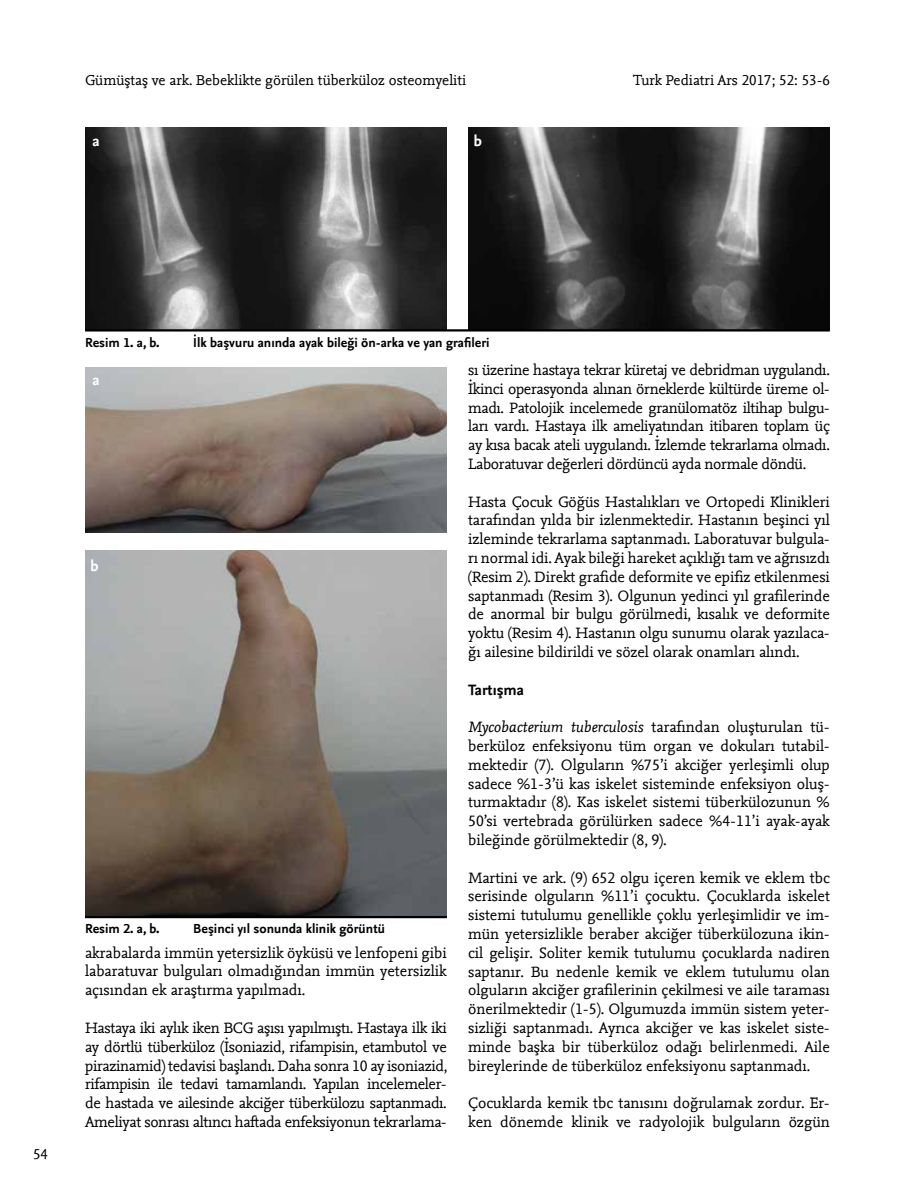
<style>
.page{position:relative;width:915px;height:1191px;background:#fff}
.page>*{position:absolute;margin:0;border:0;box-sizing:border-box;transform-origin:0 0}
.t1{font:15.75px/18.8px "Nexus Mix TF";color:#000;text-align:justify}
.t2{font:700 15.75px "Nexus Sans TF";color:#000}
.t3{font:700 15.75px "Nexus Sans TF";color:#fff}
.t4{font:15px "Nexus Mix TF";color:#000}
.t5{font:700 13.5px "Nexus Sans TF";color:#000}
.s1{font-style:italic}
</style>
<div class="page">
<img style="left:85px;top:128px;width:361px;height:201px">
<img style="left:468px;top:128px;width:361px;height:201px">
<hr style="left:85px;top:329px;width:744px;height:2px;background:#000">
<img style="left:85px;top:368px;width:361px;height:164px">
<img style="left:85px;top:550px;width:361px;height:366px">
<hr style="left:85px;top:916px;width:361px;height:2px;background:#000">
<p class="t4" style="left:85px;top:71px;width:382px">Gümüştaş ve ark. Bebeklikte görülen tüberküloz osteomyeliti</p>
<p class="t4" style="left:633px;top:71px;width:198px">Turk Pediatri Ars 2017; 52: 53-6</p>
<p class="t3" style="left:92px;top:131px;width:9px">a</p>
<p class="t3" style="left:473px;top:131px;width:10px">b</p>
<p class="t4" style="left:33px;top:1145px;width:16px">54</p>
<p class="t5" style="left:85px;top:334px;width:76px">Resim 1. a, b.</p>
<p class="t5" style="left:193px;top:334px;width:298px">İlk başvuru anında ayak bileği ön-arka ve yan grafileri</p>
<p class="t3" style="left:92px;top:370px;width:9px">a</p>
<p class="t3" style="left:91px;top:556px;width:10px">b</p>
<p class="t5" style="left:85px;top:920px;width:76px">Resim 2. a, b.</p>
<p class="t5" style="left:193px;top:920px;width:193px">Beşinci yıl sonunda klinik görüntü</p>
<p class="t1" style="left:85px;top:943px;width:363px">akrabalarda immün yetersizlik öyküsü ve lenfopeni gibi labaratuvar bulguları olmadığından immün yetersizlik açısından ek araştırma yapılmadı.</p>
<p class="t1" style="left:85px;top:1018px;width:363px">Hastaya iki aylık iken BCG aşısı yapılmıştı. Hastaya ilk iki ay dörtlü tüberküloz (İsoniazid, rifampisin, etambutol ve pirazinamid) tedavisi başlandı. Daha sonra 10 ay isoniazid, rifampisin ile tedavi tamamlandı. Yapılan incelemeler&shy;de hastada ve ailesinde akciğer tüberkülozu saptanmadı.<br>Ameliyat sonrası altıncı haftada enfeksiyonun tekrarlama-</p>
<p class="t1" style="left:468px;top:360px;width:363px">sı üzerine hastaya tekrar küretaj ve debridman uygulandı.<br>İkinci operasyonda alınan örneklerde kültürde üreme ol&shy;madı. Patolojik incelemede granülomatöz iltihap bulgu&shy;ları vardı. Hastaya ilk ameliyatından itibaren toplam üç ay kısa bacak ateli uygulandı. İzlemde tekrarlama olmadı.<br>Laboratuvar değerleri dördüncü ayda normale döndü.</p>
<p class="t1" style="left:468px;top:492px;width:363px">Hasta Çocuk Göğüs Hastalıkları ve Ortopedi Klinikleri tarafından yılda bir izlenmektedir. Hastanın beşinci yıl izleminde tekrarlama saptanmadı. Laboratuvar bulgula&shy;rı normal idi. Ayak bileği hareket açıklığı tam ve ağrısızdı (Resim 2). Direkt grafide deformite ve epifiz etkilenmesi saptanmadı (Resim 3). Olgunun yedinci yıl grafilerinde de anormal bir bulgu görülmedi, kısalık ve deformite yoktu (Resim 4). Hastanın olgu sunumu olarak yazılaca&shy;ğı ailesine bildirildi ve sözel olarak onamları alındı.</p>
<p class="t2" style="left:468px;top:680px;width:57px">Tartışma</p>
<p class="t1" style="left:468px;top:717px;width:363px"><span class="s1">Mycobacterium tuberculosis</span> tarafından oluşturulan tü&shy;berküloz enfeksiyonu tüm organ ve dokuları tutabil&shy;mektedir (7). Olguların %75’i akciğer yerleşimli olup sadece %1-3’ü kas iskelet sisteminde enfeksiyon oluş&shy;turmaktadır (8). Kas iskelet sistemi tüberkülozunun % 50’si vertebrada görülürken sadece %4-11’i ayak-ayak bileğinde görülmektedir (8, 9).</p>
<p class="t1" style="left:468px;top:868px;width:363px">Martini ve ark. (9) 652 olgu içeren kemik ve eklem tbc serisinde olguların %11’i çocuktu. Çocuklarda iskelet sistemi tutulumu genellikle çoklu yerleşimlidir ve im&shy;mün yetersizlikle beraber akciğer tüberkülozuna ikin&shy;cil gelişir. Soliter kemik tutulumu çocuklarda nadiren saptanır. Bu nedenle kemik ve eklem tutulumu olan olguların akciğer grafilerinin çekilmesi ve aile taraması önerilmektedir (1-5). Olgumuzda immün sistem yeter&shy;sizliği saptanmadı. Ayrıca akciğer ve kas iskelet siste&shy;minde başka bir tüberküloz odağı belirlenmedi. Aile bireylerinde de tüberküloz enfeksiyonu saptanmadı.</p>
<p class="t1" style="left:468px;top:1093px;width:363px">Çocuklarda kemik tbc tanısını doğrulamak zordur. Er&shy;ken dönemde klinik ve radyolojik bulguların özgün</p>
</div>
